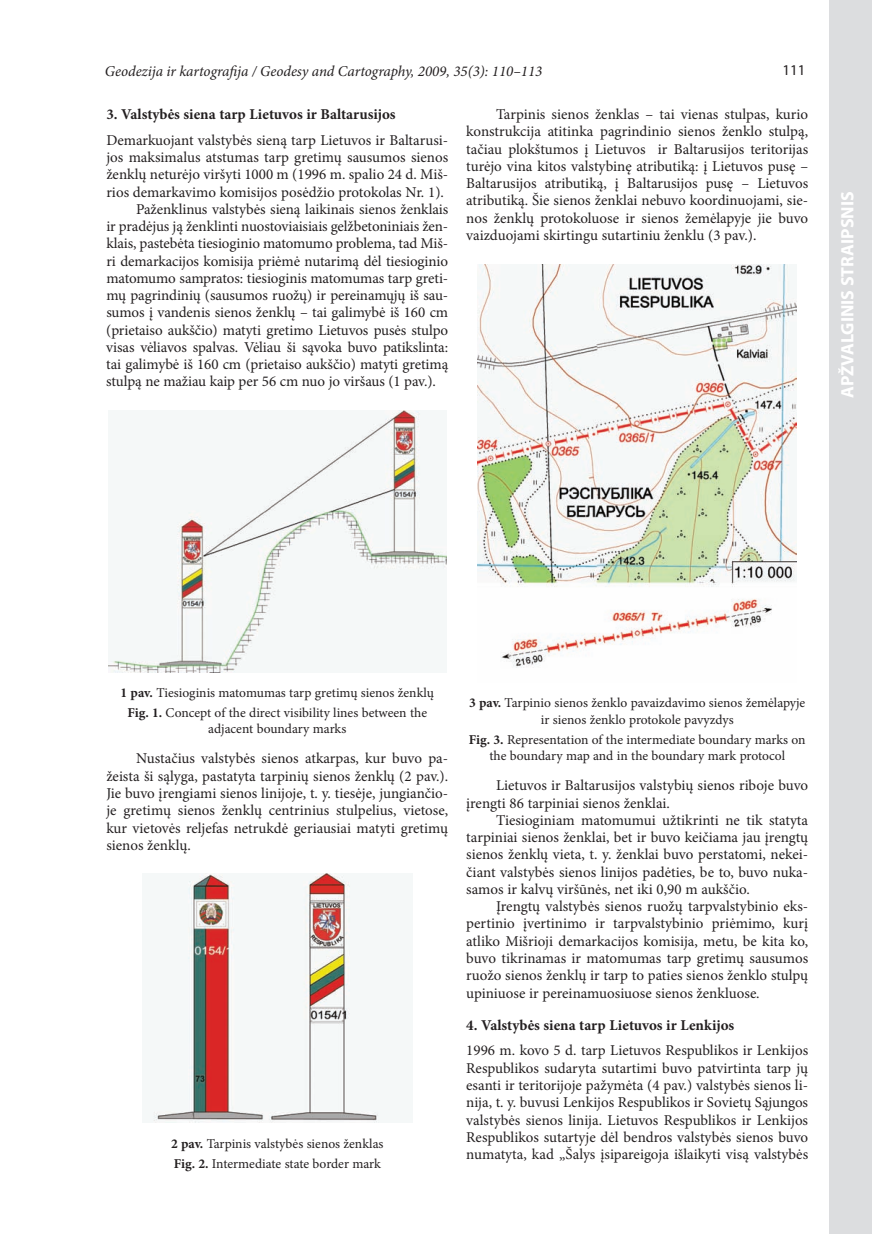
<style>
.page{position:relative;width:872px;height:1234px;background:#fff}
.page>*{position:absolute;margin:0;border:0;box-sizing:border-box;transform-origin:0 0}
.t1{font:700 18px "Myriad Pro";color:#fff}
.t2{font:15px/17.2px "Minion Pro";letter-spacing:-.005em;color:#231f20;text-align:justify}
.t3{font:700 15px "Minion Pro";color:#231f20}
.t4{font:italic 15px "Minion Pro";letter-spacing:-.005em;color:#231f20}
.t5{font:15px "Myriad Pro";color:#231f20}
.t6{font:13.5px/20.4px "Minion Pro";color:#231f20;text-align:center}
.s1{font-weight:700}
</style>
<div class="page">
<img style="left:108px;top:410px;width:338px;height:262px">
<img style="left:152px;top:873px;width:227px;height:249px">
<img style="left:478px;top:264px;width:318px;height:404px">
<div style="left:829px;top:0;width:43px;height:1233px;background:#dcdddf"></div>
<p class="t4" style="left:105px;top:61px;width:439px">Geodezija ir kartografija / Geodesy and Cartography, 2009, 35(3): 110–113</p>
<p class="t5" style="left:782px;top:61px;width:25px">111</p>
<p class="t3" style="left:106px;top:104px;width:291px">3. Valstybės siena tarp Lietuvos ir Baltarusijos</p>
<p class="t2" style="left:106px;top:131px;width:343px">Demarkuojant valstybės sieną tarp Lietuvos ir Baltarusi-</p>
<p class="t2" style="left:106px;top:149px;width:343px">jos maksimalus atstumas tarp gretimų sausumos sienos</p>
<p class="t2" style="left:106px;top:166px;width:343px">ženklų neturėjo viršyti 1000 m (1996 m. spalio 24 d. Miš-</p>
<p class="t2" style="left:106px;top:183px;width:339px">rios demarkavimo komisijos posėdžio protokolas Nr. 1).</p>
<p class="t2" style="left:136px;top:200px;width:313px">Paženklinus valstybės sieną laikinais sienos ženklais</p>
<p class="t2" style="left:106px;top:218px;width:343px">ir pradėjus ją ženklinti nuostoviaisiais gelžbetoniniais žen-</p>
<p class="t2" style="left:106px;top:235px;width:343px">klais, pastebėta tiesioginio matomumo problema, tad Miš-</p>
<p class="t2" style="left:106px;top:252px;width:343px">ri demarkacijos komisija priėmė nutarimą dėl tiesioginio</p>
<p class="t2" style="left:106px;top:269px;width:343px">matomumo sampratos: tiesioginis matomumas tarp greti-</p>
<p class="t2" style="left:106px;top:287px;width:343px">mų pagrindinių (sausumos ruožų) ir pereinamųjų iš sau-</p>
<p class="t2" style="left:106px;top:304px;width:343px">sumos į vandenis sienos ženklų – tai galimybė iš 160 cm</p>
<p class="t2" style="left:106px;top:321px;width:343px">(prietaiso aukščio) matyti gretimo Lietuvos pusės stulpo</p>
<p class="t2" style="left:106px;top:338px;width:343px">visas vėliavos spalvas. Vėliau ši sąvoka buvo patikslinta:</p>
<p class="t2" style="left:106px;top:356px;width:343px">tai galimybė iš 160 cm (prietaiso aukščio) matyti gretimą</p>
<p class="t2" style="left:106px;top:373px;width:331px">stulpą ne mažiau kaip per 56 cm nuo jo viršaus (1 pav.).</p>
<p class="t2" style="left:466px;top:106px;width:343px;text-indent:30px">Tarpinis sienos ženklas – tai vienas stulpas, kurio konstrukcija atitinka pagrindinio sienos ženklo stulpą, tačiau plokštumos į Lietuvos ir Baltarusijos teritorijas turėjo vina kitos valstybinę atributiką: į Lietuvos pusę – Baltarusijos atributiką, į Baltarusijos pusę – Lietuvos atributiką. Šie sienos ženklai nebuvo koordinuojami, sie&shy;nos ženklų protokoluose ir sienos žemėlapyje jie buvo vaizduojami skirtingu sutartiniu ženklu (3 pav.).</p>
<p class="t1" style="left:835px;top:398px;width:208px;rotate:-90deg">APŽVALGINIS STRAIPSNIS</p>
<p class="t6" style="left:121px;top:682px;width:315px"><span class="s1">1 pav.</span> Tiesioginis matomumas tarp gretimų sienos ženklų<br><span class="s1">Fig. 1.</span> Concept of the direct visibility lines between the</p>
<p class="t6" style="left:208px;top:718px;width:139px">adjacent boundary marks</p>
<p class="t2" style="left:106px;top:750px;width:343px;text-indent:30px">Nustačius valstybės sienos atkarpas, kur buvo pa&shy;žeista ši sąlyga, pastatyta tarpinių sienos ženklų (2 pav.).<br>Jie buvo įrengiami sienos linijoje, t. y. tiesėje, jungiančio&shy;je gretimų sienos ženklų centrinius stulpelius, vietose, kur vietovės reljefas netrukdė geriausiai matyti gretimų sienos ženklų.</p>
<p class="t6" style="left:171px;top:1132px;width:214px;text-align:left"><span class="s1">2 pav.</span> Tarpinis valstybės sienos ženklas<br><span class="s1">Fig. 2.</span> Intermediate state border mark</p>
<p class="t6" style="left:469px;top:695px;width:338px;line-height:16.2px"><span class="s1">3 pav.</span> Tarpinio sienos ženklo pavaizdavimo sienos žemėlapyje ir sienos ženklo protokole pavyzdys</p>
<p class="t6" style="left:469px;top:731px;width:338px;line-height:16.2px"><span class="s1">Fig. 3.</span> Representation of the intermediate boundary marks on the boundary map and in the boundary mark protocol</p>
<p class="t2" style="left:466px;top:776px;width:343px;text-indent:30px">Lietuvos ir Baltarusijos valstybių sienos riboje buvo įrengti 86 tarpiniai sienos ženklai.</p>
<p class="t2" style="left:466px;top:811px;width:343px;text-indent:30px">Tiesioginiam matomumui užtikrinti ne tik statyta tarpiniai sienos ženklai, bet ir buvo keičiama jau įrengtų sienos ženklų vieta, t. y. ženklai buvo perstatomi, nekei&shy;čiant valstybės sienos linijos padėties, be to, buvo nuka&shy;samos ir kalvų viršūnės, net iki 0,90 m aukščio.</p>
<p class="t2" style="left:466px;top:897px;width:343px;text-indent:30px">Įrengtų valstybės sienos ruožų tarpvalstybinio eks&shy;pertinio įvertinimo ir tarpvalstybinio priėmimo, kurį atliko Mišrioji demarkacijos komisija, metu, be kita ko, buvo tikrinamas ir matomumas tarp gretimų sausumos ruožo sienos ženklų ir tarp to paties sienos ženklo stulpų upiniuose ir pereinamuosiuose sienos ženkluose.</p>
<p class="t3" style="left:466px;top:1014px;width:269px">4. Valstybės siena tarp Lietuvos ir Lenkijos</p>
<p class="t2" style="left:466px;top:1041px;width:343px">1996 m. kovo 5 d. tarp Lietuvos Respublikos ir Lenkijos Respublikos sudaryta sutartimi buvo patvirtinta tarp jų esanti ir teritorijoje pažymėta (4 pav.) valstybės sienos li&shy;nija, t. y. buvusi Lenkijos Respublikos ir Sovietų Sąjungos valstybės sienos linija. Lietuvos Respublikos ir Lenkijos Respublikos sutartyje dėl bendros valstybės sienos buvo numatyta, kad „Šalys įsipareigoja išlaikyti visą valstybės</p>
</div>
